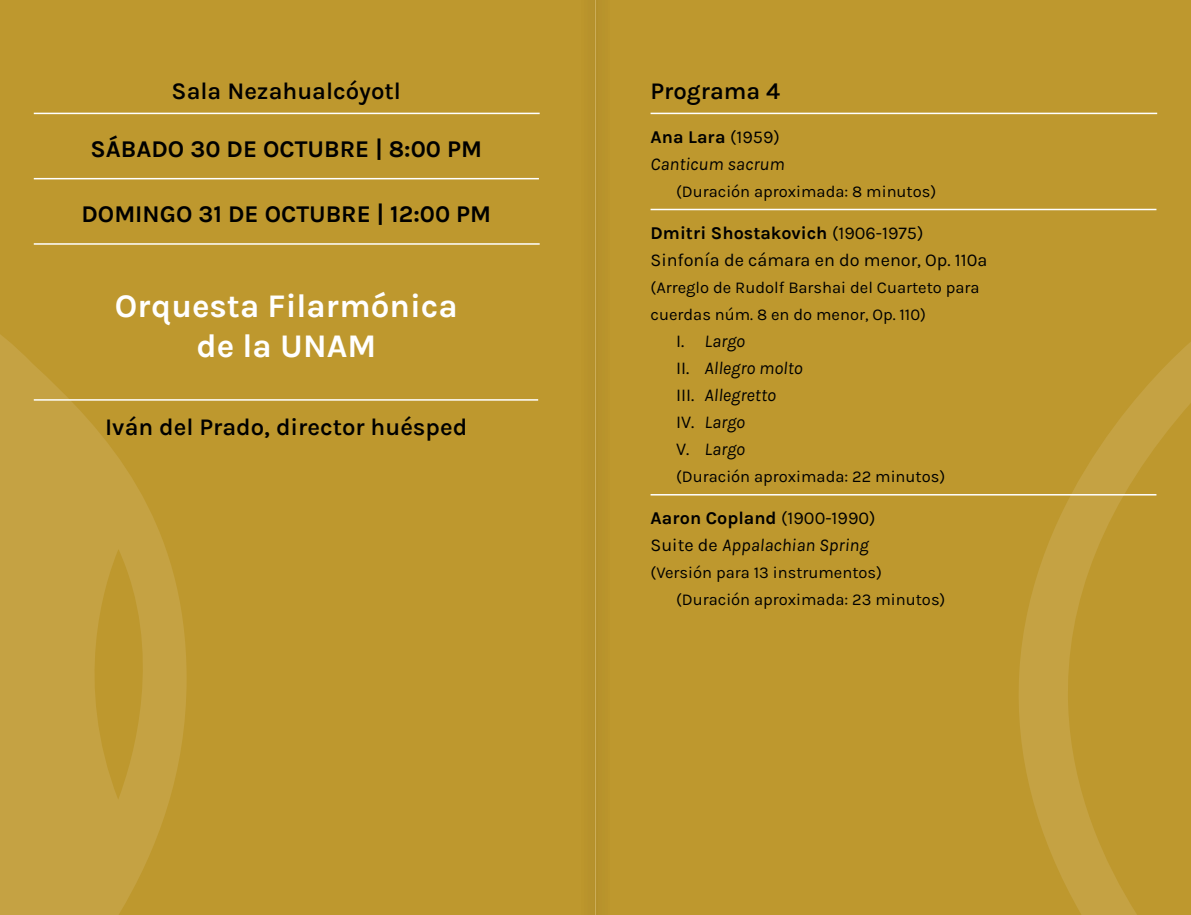
<style>
.page{position:relative;width:1191px;height:915px;background:#fff}
.page>*{position:absolute;margin:0;border:0;box-sizing:border-box;transform-origin:0 0}
.t1{font:700 33px/40.5px "Karla";color:#fff;text-align:center}
.t2{font:600 24px "Karla";color:#000}
.t3{font:700 24px "Karla";color:#000}
.t4{font:18px/27px "Karla";color:#000}
.t5{font:italic 18px/27px "Karla";color:#000}
.t6{font:16.5px/27px "Karla";color:#000}
.s1{font-weight:700;font-style:normal}
.s2{font-style:normal}
.s3{font-weight:700}
.s4{font-style:italic}
</style>
<div class="page">
<div style="left:0;top:0;width:595px;height:914px;background:#be982e"></div>
<div style="left:595px;top:0;width:596px;height:914px;background:#be982e"></div>
<svg style="left:0;top:334px;width:187px;height:580px;fill:#c5a243"></svg>
<svg style="left:1014px;top:342px;width:177px;height:572px"></svg>
<div style="left:581px;top:0;width:28px;height:914px;background:#b8942c"></div>
<hr style="left:595px;top:0;width:1px;height:914px;background:#cbad58">
<hr style="left:34px;top:113px;width:505px;height:1px;background:#fff">
<hr style="left:34px;top:178px;width:505px;height:1px;background:#fff">
<hr style="left:34px;top:243px;width:505px;height:2px;background:#fff">
<hr style="left:34px;top:399px;width:504px;height:1px;background:#fff">
<hr style="left:650px;top:113px;width:507px;height:1px;background:#fff">
<hr style="left:650px;top:209px;width:506px;height:1px;background:#fff">
<hr style="left:650px;top:494px;width:506px;height:1px;background:#fff">
<h2 class="t2" style="left:172px;top:75px;width:231px">Sala Nezahualcóyotl</h2>
<h2 class="t3" style="left:91px;top:135px;width:393px">SÁBADO 30 DE OCTUBRE | 8:00 PM</h2>
<h2 class="t3" style="left:81px;top:200px;width:411px">DOMINGO 31 DE OCTUBRE | 12:00 PM</h2>
<h1 class="t1" style="left:115px;top:285px;width:344px">Orquesta Filarmónica de la UNAM</h1>
<h2 class="t2" style="left:105px;top:411px;width:363px">Iván del Prado, director huésped</h2>
<h2 class="t2" style="left:650px;top:75px;width:131px">Programa 4</h2>
<p class="t5" style="left:650px;top:122px;width:135px"><span class="s1">Ana Lara</span> <span class="s2">(1959)<br></span>Canticum sacrum</p>
<p class="t6" style="left:676px;top:177px;width:262px">(Duración aproximada: 8 minutos)</p>
<p class="t4" style="left:650px;top:219px;width:338px"><span class="s3">Dmitri Shostakovich</span> (1906-1975)<br>Sinfonía de cámara en do menor, Op. 110a</p>
<p class="t6" style="left:650px;top:273px;width:330px">(Arreglo de Rudolf Barshai del Cuarteto para cuerdas núm. 8 en do menor, Op. 110)</p>
<p class="t5" style="left:676px;top:326px;width:128px"><span class="s2">I.</span> Largo<br><span class="s2">II.</span> Allegro molto<br><span class="s2">III.</span> Allegretto<br><span class="s2">IV.</span> Largo<br><span class="s2">V.</span> Largo</p>
<p class="t6" style="left:676px;top:462px;width:271px">(Duración aproximada: 22 minutos)</p>
<p class="t4" style="left:650px;top:504px;width:226px"><span class="s3">Aaron Copland</span> (1900-1990)<br>Suite de <span class="s4">Appalachian Spring</span></p>
<p class="t6" style="left:676px;top:558px;width:271px;text-indent:-26px">(Versión para 13 instrumentos) (Duración aproximada: 23 minutos)</p>
</div>
